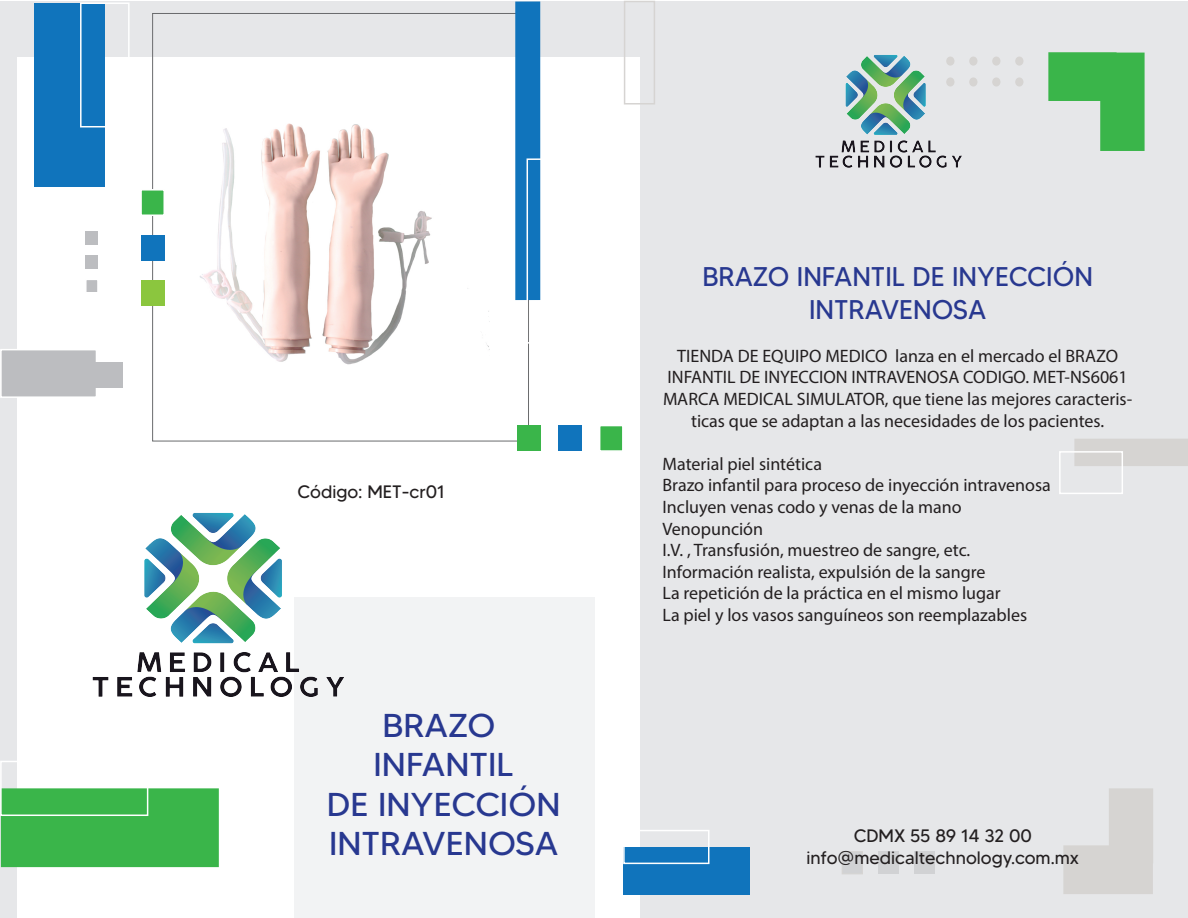
<style>
.page{position:relative;width:1188px;height:918px;background:#fff}
.page>*{position:absolute;margin:0;border:0;box-sizing:border-box;transform-origin:0 0}
.t1{font:33px/39.6px "MADETOMMY";color:#283890;text-align:center;scale:1.06 1}
.t2{font:27px/32.4px "MADETOMMY";color:#283890;text-align:center}
.t3{font:18px/21.6px "Myriad Pro";color:#231f20;text-align:center}
.t4{font:18px/21.6px "MADETOMMY";color:#231f20;text-align:center}
</style>
<div class="page">
<div style="left:1px;top:2px;width:1187px;height:916px;background:#e6e7e9"></div>
<svg style="left:1048px;top:52px;width:97px;height:99px"></svg>
<svg style="left:1063px;top:788px;width:90px;height:106px"></svg>
<div style="left:969px;top:77px;width:8px;height:10px;background:#d6d4d2;border-radius:50%"></div>
<div style="left:969px;top:57px;width:8px;height:9px;background:#d6d4d2;border-radius:50%"></div>
<div style="left:992px;top:77px;width:8px;height:10px;background:#d6d4d2;border-radius:50%"></div>
<div style="left:992px;top:57px;width:8px;height:9px;background:#d6d4d2;border-radius:50%"></div>
<div style="left:1015px;top:77px;width:8px;height:10px;background:#d6d4d2;border-radius:50%"></div>
<div style="left:1015px;top:57px;width:8px;height:9px;background:#d6d4d2;border-radius:50%"></div>
<div style="left:17px;top:57px;width:623px;height:861px;background:#fff"></div>
<div style="left:1px;top:350px;width:95px;height:47px;background:#bcbdc0"></div>
<div style="left:0;top:349px;width:97px;height:49px;border:2px solid #fff"></div>
<div style="left:29px;top:362px;width:94px;height:26px;background:#bcbdc0"></div>
<div style="left:624px;top:1px;width:31px;height:104px;border:2px solid #d6d4d2"></div>
<div style="left:624px;top:847px;width:126px;height:48px;background:#1074bc"></div>
<div style="left:623px;top:830px;width:87px;height:34px;border:2px solid #fff"></div>
<div style="left:141px;top:281px;width:23px;height:25px;background:#8bc63e"></div>
<div style="left:141px;top:235px;width:23px;height:26px;background:#1074bc"></div>
<div style="left:140px;top:189px;width:25px;height:27px;background:#3ab54a;border:2px solid #fff"></div>
<div style="left:517px;top:426px;width:23px;height:25px;background:#3ab54a"></div>
<div style="left:558px;top:426px;width:23px;height:25px;background:#1074bc"></div>
<div style="left:599px;top:425px;width:25px;height:27px;background:#3ab54a;border:2px solid #fff"></div>
<div style="left:515px;top:2px;width:25px;height:298px;background:#1074bc"></div>
<div style="left:527px;top:158px;width:39px;height:186px;border:2px solid #fff"></div>
<div style="left:86px;top:232px;width:12px;height:13px;background:#bcbdc0"></div>
<div style="left:86px;top:256px;width:12px;height:13px;background:#bcbdc0"></div>
<div style="left:85px;top:279px;width:14px;height:15px;background:#bcbdc0;border:2px solid #fff"></div>
<div style="left:34px;top:3px;width:71px;height:184px;background:#1074bc"></div>
<div style="left:80px;top:2px;width:50px;height:125px;border:2px solid #fff"></div>
<div style="left:1px;top:788px;width:218px;height:79px;background:#3ab54a"></div>
<div style="left:0;top:761px;width:148px;height:55px;border:2px solid #fff"></div>
<div style="left:914px;top:852px;width:21px;height:22px;background:#d1d2d4"></div>
<div style="left:878px;top:852px;width:21px;height:22px;background:#d1d2d4"></div>
<div style="left:842px;top:851px;width:21px;height:23px;background:#d1d2d4"></div>
<div style="left:294px;top:597px;width:301px;height:321px;background:#f2f3f4"></div>
<div style="left:1074px;top:439px;width:114px;height:27px;background:#d6d4d2"></div>
<div style="left:1059px;top:451px;width:64px;height:43px;border:2px solid #fff"></div>
<img style="left:92px;top:513px;width:251px;height:184px">
<img style="left:816px;top:55px;width:145px;height:113px">
<img style="left:199px;top:123px;width:291px;height:242px">
<p class="t4" style="left:298px;top:480px;width:149px">Código: MET-cr01</p>
<h1 class="t1" style="left:327px;top:705px;width:222px">BRAZO<br>INFANTIL<br>DE INYECCIÓN<br>INTRAVENOSA</h1>
<h2 class="t2" style="left:702px;top:260px;width:392px">BRAZO INFANTIL DE INYECCIÓN<br>INTRAVENOSA</h2>
<p class="t3" style="left:663px;top:345px;width:471px">TIENDA DE EQUIPO MEDICO lanza en el mercado el BRAZO INFANTIL DE INYECCION INTRAVENOSA CODIGO. MET-NS6061<br>MARCA MEDICAL SIMULATOR, que tiene las mejores caracteris&shy;ticas que se adaptan a las necesidades de los pacientes.</p>
<p class="t3" style="left:663px;top:453px;width:390px;text-align:left">Material piel sintética<br>Brazo infantil para proceso de inyección intravenosa Incluyen venas codo y venas de la mano Venopunción<br>I.V. , Transfusión, muestreo de sangre, etc.<br>Información realista, expulsión de la sangre<br>La repetición de la práctica en el mismo lugar<br>La piel y los vasos sanguíneos son reemplazables</p>
<p class="t4" style="left:806px;top:825px;width:274px">CDMX 55 89 14 32 00 info@medicaltechnology.com.mx</p>
</div>
